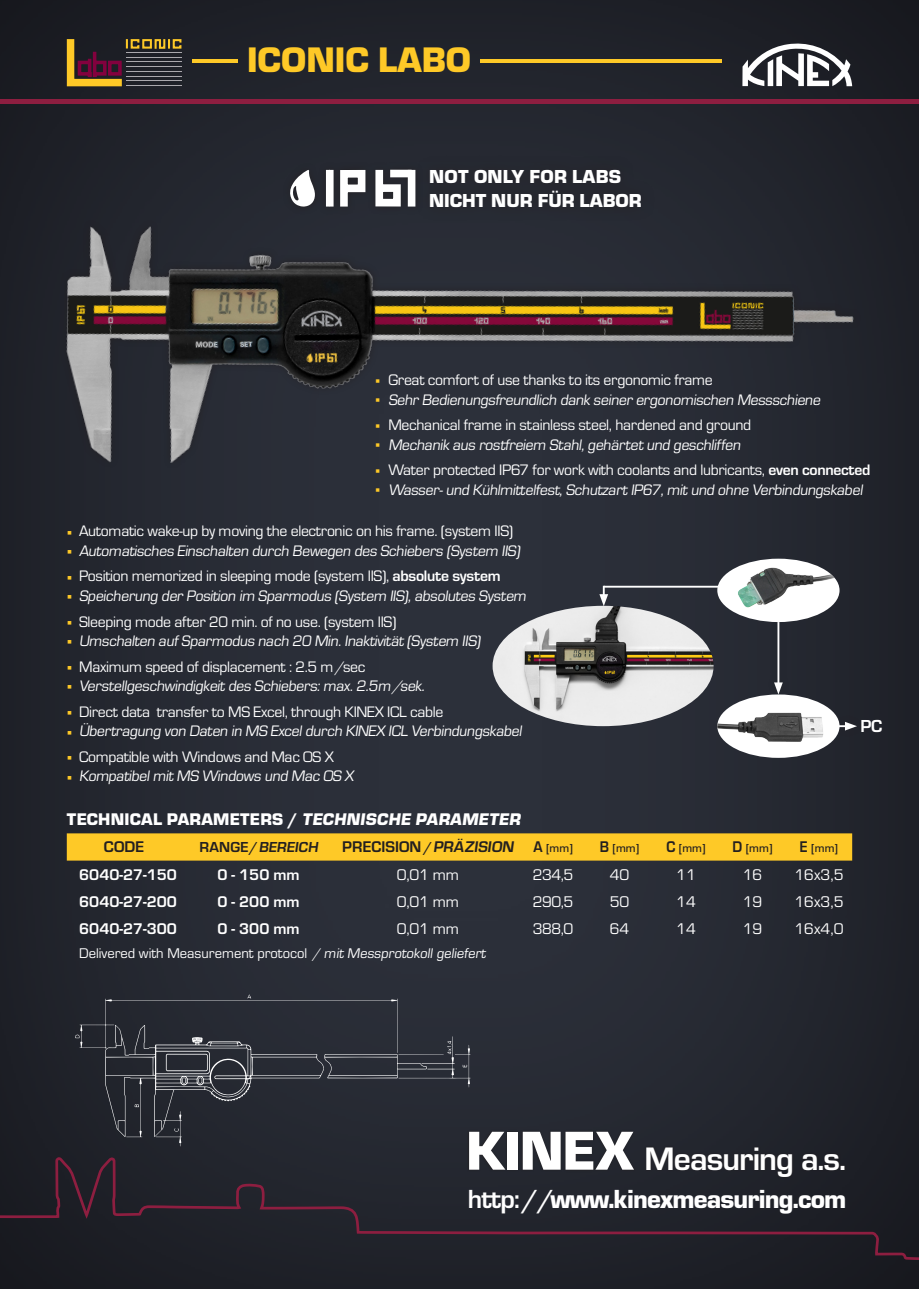
<style>
.page{position:relative;width:919px;height:1289px;background:#fff}
.page>*{position:absolute;margin:0;border:0;box-sizing:border-box;transform-origin:0 0}
.t1{font:900 36.75px "Eurostile TOT";color:#fec927}
.t2{font:700 33.6px "Eurostile TOT";letter-spacing:-.03em;color:#fff}
.t3{font:900 27.15px "Eurostile TOT";letter-spacing:-.03em;color:#fff}
.t4{font:900 19.5px "Eurostile TOT";color:#fff}
.t5{font:700 18px "Eurostile TOT";color:#fff}
.t6{font:900 17.55px "Eurostile TOT";letter-spacing:.015em;color:#fff}
.t7{font:16.05px "Eurostile TOT";color:#fff}
.t8{font:700 16.05px "Eurostile TOT";color:#fff}
.t9{font:700 16.05px "Eurostile TOT";letter-spacing:.005em;color:#231f20}
.t10{font:15.75px "Eurostile TOT";letter-spacing:-.02em;color:#fff}
.t11{font:700 15px "Eurostile TOT";letter-spacing:.015em;color:#231f20}
.t12{font:15px "Arial";color:#fec927}
.t13{font:14.55px "Eurostile TOT";color:#fff}
.t14{font:500 12px "Eurostile TOT";color:#231f20}
.s1{font-weight:700}
.s2{font-family:"Arial";color:#fec927}
.s3{font-size:15px}
.s4{font-weight:700;font-size:16.05px}
.s5{font-weight:900;font-size:56.85px}
</style>
<div class="page">
<div style="left:0;top:0;width:918px;height:1288px;background:#252830"></div>
<svg style="left:742px;top:41px;width:110px;height:45px"></svg>
<hr style="left:0;top:100px;width:918px;height:4px;background:#8d1e40">
<svg style="left:0;top:1142px;width:918px;height:129px"></svg>
<div style="left:467px;top:1129px;width:379px;height:49px;background:#23232a"></div>
<div style="left:142px;top:39px;width:10px;height:10px;border:2px solid #fec927"></div>
<svg style="left:67px;top:39px;width:73px;height:47px"></svg>
<svg style="left:153px;top:39px;width:28px;height:10px"></svg>
<hr style="left:126px;top:71px;width:55px;height:1px;background:#aaa8ad">
<hr style="left:126px;top:61px;width:55px;height:1px;background:#aaa8ad">
<hr style="left:126px;top:66px;width:55px;height:1px;background:#aaa8ad">
<hr style="left:126px;top:52px;width:55px;height:1px;background:#aaa8ad">
<hr style="left:126px;top:57px;width:55px;height:1px;background:#aaa8ad">
<hr style="left:126px;top:85px;width:55px;height:1px;background:#aaa8ad">
<hr style="left:126px;top:76px;width:55px;height:1px;background:#aaa8ad">
<hr style="left:126px;top:80px;width:55px;height:1px;background:#aaa8ad">
<hr style="left:192px;top:59px;width:46px;height:3px;background:#fec927">
<hr style="left:480px;top:59px;width:241px;height:3px;background:#fec927">
<div style="left:814px;top:714px;width:49px;height:23px;background:#22242c"></div>
<hr style="left:822px;top:725px;width:26px;height:2px;background:#fff">
<svg style="left:844px;top:721px;width:12px;height:9px"></svg>
<hr style="left:777px;top:622px;width:2px;height:63px;background:#fff">
<svg style="left:774px;top:682px;width:8px;height:12px"></svg>
<hr style="left:603px;top:585px;width:118px;height:2px;background:#fff">
<img style="left:66px;top:226px;width:788px;height:237px">
<div style="left:67px;top:833px;width:785px;height:27px;background:#fec927"></div>
<svg style="left:75px;top:994px;width:395px;height:152px"></svg>
<div style="left:326px;top:170px;width:7px;height:36px;background:#fff"></div>
<div style="left:408px;top:170px;width:7px;height:36px;background:#fff"></div>
<div style="left:390px;top:170px;width:21px;height:7px;background:#fff"></div>
<svg style="left:340px;top:170px;width:64px;height:36px"></svg>
<svg style="left:290px;top:170px;width:25px;height:36px"></svg>
<img style="left:492px;top:605px;width:221px;height:121px">
<img style="left:717px;top:558px;width:122px;height:64px">
<img style="left:717px;top:694px;width:122px;height:63px">
<svg style="left:599px;top:585px;width:9px;height:21px"></svg>
<h1 class="t1" style="left:247px;top:40px;width:225px">ICONIC LABO</h1>
<p class="t4" style="left:429px;top:165px;width:193px">NOT ONLY FOR LABS</p>
<p class="t4" style="left:429px;top:189px;width:214px">NICHT NUR FÜR LABOR</p>
<p class="t12" style="left:375px;top:370px;width:7px">▪</p>
<p class="t12" style="left:375px;top:389px;width:7px">▪</p>
<p class="t12" style="left:375px;top:415px;width:7px">▪</p>
<p class="t12" style="left:375px;top:434px;width:7px">▪</p>
<p class="t12" style="left:375px;top:460px;width:7px">▪</p>
<p class="t12" style="left:375px;top:479px;width:7px">▪</p>
<p class="t10" style="left:388px;top:371px;width:326px">Great comfort of use thanks to its ergonomic frame</p>
<p class="t10" style="left:388px;top:391px;width:436px">Sehr Bedienungsfreundlich dank seiner ergonomischen Messschiene</p>
<p class="t10" style="left:388px;top:416px;width:364px">Mechanical frame in stainless steel, hardened and ground</p>
<p class="t10" style="left:388px;top:436px;width:356px">Mechanik aus rostfreiem Stahl,gehärtetund geschliffen</p>
<p class="t10" style="left:388px;top:461px;width:483px">Water protected IP67 for work with coolants and lubricants, <span class="s1">even connected</span></p>
<p class="t10" style="left:388px;top:481px;width:478px">Wasser-und Kühlmittelfest,SchutzartIP67,mitund ohne Verbindungskabel</p>
<p class="t10" style="left:67px;top:523px;width:448px"><span class="s2">▪</span> Automatic wake-up by moving the electronic on his frame. (system IIS)</p>
<p class="t10" style="left:67px;top:542px;width:457px"><span class="s2">▪</span> Automatisches Einschalten durch Bewegen des Schiebers (System IIS)</p>
<p class="t10" style="left:67px;top:568px;width:435px"><span class="s2">▪</span> Position memorized in sleeping mode (system IIS), <span class="s1">absolute system</span></p>
<p class="t10" style="left:67px;top:587px;width:463px"><span class="s2">▪</span> Speicherung der Position im Sparmodus (System IIS), absolutes System</p>
<p class="t10" style="left:67px;top:613px;width:331px"><span class="s2">▪</span> Sleeping mode after 20 min. of no use. (system IIS)</p>
<p class="t10" style="left:67px;top:632px;width:418px"><span class="s2">▪</span> Umschalten auf Sparmodus nach 20 Min. Inaktivität (System IIS)</p>
<p class="t10" style="left:67px;top:658px;width:300px"><span class="s2">▪</span> Maximum speed of displacement : 2.5 m/sec</p>
<p class="t10" style="left:67px;top:677px;width:362px"><span class="s2">▪</span> Verstellgeschwindigkeit des Schiebers: max. 2.5m/sek.</p>
<p class="t10" style="left:67px;top:703px;width:378px"><span class="s2">▪</span> Direct data transfer to MS Excel, through KINEX ICL cable</p>
<p class="t10" style="left:67px;top:722px;width:459px"><span class="s2">▪</span> Übertragung von Daten in MS Excel durch KINEX ICL Verbindungskabel</p>
<p class="t10" style="left:67px;top:748px;width:268px"><span class="s2">▪</span> Compatible with Windows and Mac OS X</p>
<p class="t10" style="left:67px;top:767px;width:291px"><span class="s2">▪</span> Kompatibel mit MS Windows und Mac OS X</p>
<p class="t6" style="left:67px;top:809px;width:458px">TECHNICAL PARAMETERS / TECHNISCHE PARAMETER</p>
<p class="t9" style="left:104px;top:838px;width:42px">CODE</p>
<p class="t11" style="left:199px;top:838px;width:122px">RANGE/ BEREICH</p>
<p class="t9" style="left:342px;top:838px;width:175px">PRECISION<span class="s3">/</span>PRÄZISION</p>
<p class="t14" style="left:533px;top:841px;width:41px"><span class="s4">A</span> [mm]</p>
<p class="t14" style="left:599px;top:841px;width:41px"><span class="s4">B</span> [mm]</p>
<p class="t14" style="left:666px;top:841px;width:41px"><span class="s4">C</span> [mm]</p>
<p class="t14" style="left:732px;top:841px;width:42px"><span class="s4">D</span> [mm]</p>
<p class="t14" style="left:799px;top:841px;width:40px"><span class="s4">E</span> [mm]</p>
<p class="t8" style="left:79px;top:865px;width:99px">6040-27-150</p>
<p class="t8" style="left:217px;top:865px;width:84px">0 - 150 mm</p>
<p class="t7" style="left:397px;top:865px;width:64px">0,01 mm</p>
<p class="t7" style="left:532px;top:865px;width:42px">234,5</p>
<p class="t7" style="left:609px;top:865px;width:21px">40</p>
<p class="t7" style="left:676px;top:865px;width:21px">11</p>
<p class="t7" style="left:742px;top:865px;width:21px">16</p>
<p class="t7" style="left:794px;top:865px;width:51px">16x3,5</p>
<p class="t8" style="left:79px;top:892px;width:99px">6040-27-200</p>
<p class="t8" style="left:217px;top:892px;width:84px">0 - 200 mm</p>
<p class="t7" style="left:397px;top:892px;width:64px">0,01 mm</p>
<p class="t7" style="left:532px;top:892px;width:42px">290,5</p>
<p class="t7" style="left:609px;top:892px;width:21px">50</p>
<p class="t7" style="left:676px;top:892px;width:21px">14</p>
<p class="t7" style="left:742px;top:892px;width:21px">19</p>
<p class="t7" style="left:794px;top:892px;width:51px">16x3,5</p>
<p class="t8" style="left:79px;top:920px;width:99px">6040-27-300</p>
<p class="t8" style="left:217px;top:920px;width:84px">0 - 300 mm</p>
<p class="t7" style="left:397px;top:920px;width:64px">0,01 mm</p>
<p class="t7" style="left:532px;top:920px;width:42px">388,0</p>
<p class="t7" style="left:609px;top:920px;width:21px">64</p>
<p class="t7" style="left:676px;top:920px;width:21px">14</p>
<p class="t7" style="left:742px;top:920px;width:21px">19</p>
<p class="t7" style="left:794px;top:920px;width:51px">16x4,0</p>
<p class="t13" style="left:79px;top:945px;width:410px">Delivered with Measurement protocol / mit Messprotokoll geliefert</p>
<p class="t5" style="left:860px;top:716px;width:23px">PC</p>
<h2 class="t2" style="left:466px;top:1140px;width:382px"><span class="s5">KINEX</span> Measuring a.s.</h2>
<h3 class="t3" style="left:467px;top:1184px;width:380px"><span class="s1">http://</span>www.kinexmeasuring.com</h3>
</div>
